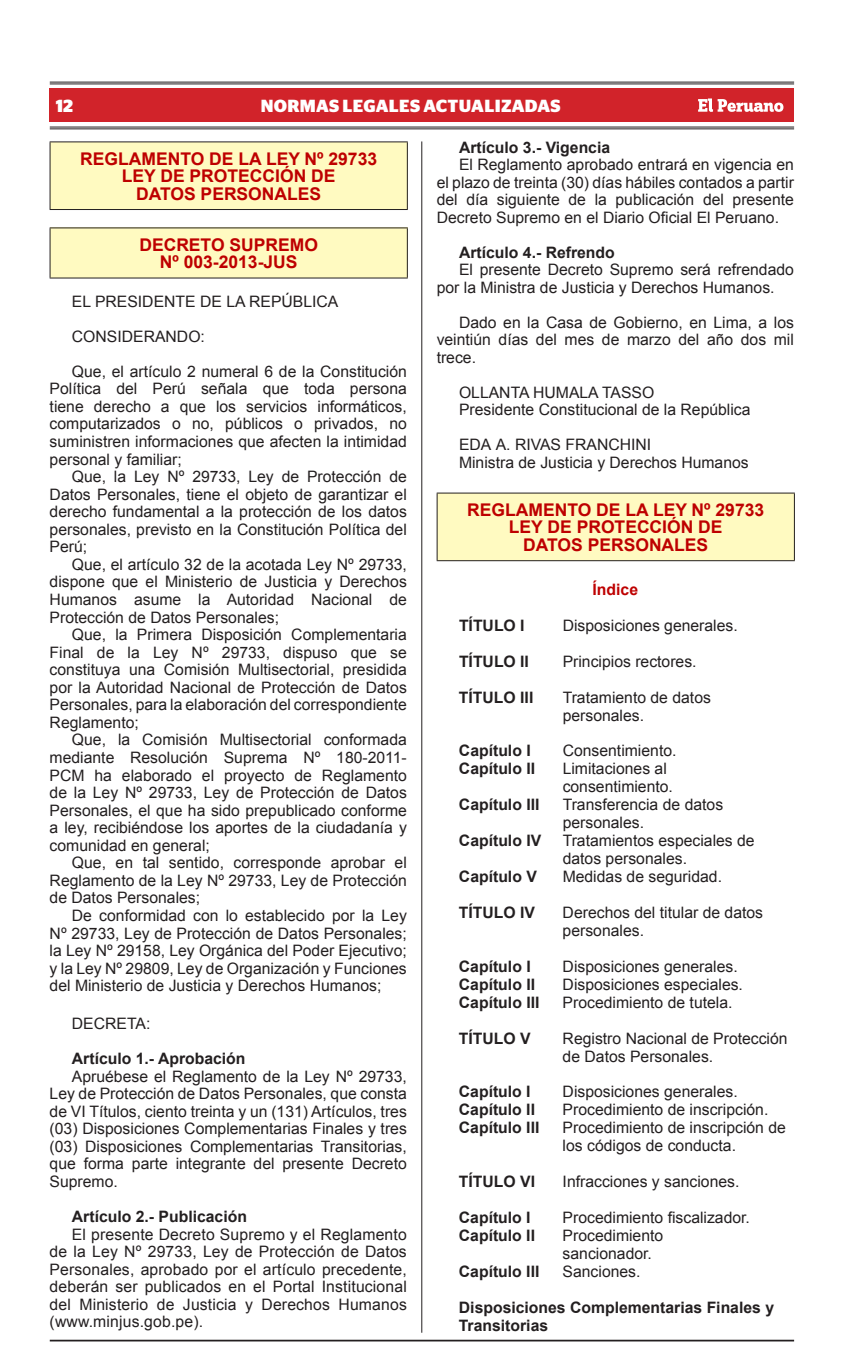
<style>
.page{position:relative;width:856px;height:1365px;background:#fff}
.page>*{position:absolute;margin:0;border:0;box-sizing:border-box;transform-origin:0 0}
.t1{font:700 17.5px/17.5px "Arial";color:#be0000;text-align:center}
.t2{font:700 17.5px "Stag Sans";letter-spacing:.02em;color:#fff}
.t3{font:15.75px/17.5px "Arial";color:#231f20;text-align:justify}
.t4{font:700 15.75px/18px "Arial";color:#231f20}
.t5{font:700 15.75px "Arial";color:#be0000}
</style>
<div class="page">
<hr style="left:50px;top:1339px;width:744px;height:2px;background:#231f20">
<div style="left:50px;top:88px;width:744px;height:34px;background:#d1232a"></div>
<hr style="left:50px;top:82px;width:744px;height:1px;background:#231f20">
<hr style="left:50px;top:84px;width:744px;height:1px;background:#231f20">
<hr style="left:50px;top:127px;width:744px;height:1px;background:#231f20">
<hr style="left:50px;top:128px;width:744px;height:1px;background:#231f20">
<svg style="left:698px;top:98px;width:85px;height:14px"></svg>
<hr style="left:421px;top:141px;width:1px;height:1191px;background:#231f20">
<div style="left:50px;top:142px;width:357px;height:67px;background:#fffac1"></div>
<hr style="left:50px;top:141px;width:358px;height:1px;background:#231f20">
<hr style="left:50px;top:142px;width:1px;height:67px;background:#231f20">
<hr style="left:407px;top:142px;width:1px;height:67px;background:#231f20">
<hr style="left:50px;top:209px;width:358px;height:1px;background:#231f20">
<div style="left:50px;top:228px;width:357px;height:50px;background:#fffac1"></div>
<hr style="left:50px;top:227px;width:358px;height:1px;background:#231f20">
<hr style="left:50px;top:228px;width:1px;height:49px;background:#231f20">
<hr style="left:407px;top:228px;width:1px;height:49px;background:#231f20">
<hr style="left:50px;top:277px;width:358px;height:1px;background:#231f20">
<div style="left:437px;top:493px;width:357px;height:67px;background:#fffac1"></div>
<hr style="left:437px;top:492px;width:358px;height:1px;background:#231f20">
<hr style="left:437px;top:493px;width:1px;height:67px;background:#231f20">
<hr style="left:794px;top:493px;width:1px;height:67px;background:#231f20">
<hr style="left:437px;top:560px;width:358px;height:1px;background:#231f20">
<p class="t2" style="left:56px;top:96px;width:19px">12</p>
<p class="t2" style="left:261px;top:96px;width:289px">NORMAS LEGALES ACTUALIZADAS</p>
<p class="t1" style="left:80px;top:150px;width:298px">REGLAMENTO DE LA LEY Nº 29733<br>LEY DE PROTECCIÓN DE<br>DATOS PERSONALES</p>
<p class="t1" style="left:139px;top:236px;width:180px">DECRETO SUPREMO<br>Nº 003-2013-JUS</p>
<p class="t3" style="left:72px;top:292px;width:268px">EL PRESIDENTE DE LA REPÚBLICA</p>
<p class="t3" style="left:72px;top:327px;width:135px">CONSIDERANDO:</p>
<p class="t3" style="left:50px;top:362px;width:359px;text-indent:22px">Que, el artículo 2 numeral 6 de la Constitución Política del Perú señala que toda persona tiene derecho a que los servicios informáticos, computarizados o no, públicos o privados, no suministren informaciones que afecten la intimidad personal y familiar;</p>
<p class="t3" style="left:50px;top:468px;width:359px;text-indent:22px">Que, la Ley Nº 29733, Ley de Protección de Datos Personales, tiene el objeto de garantizar el derecho fundamental a la protección de los datos personales, previsto en la Constitución Política del Perú;</p>
<p class="t3" style="left:50px;top:555px;width:359px;text-indent:22px">Que, el artículo 32 de la acotada Ley Nº 29733, dispone que el Ministerio de Justicia y Derechos Humanos asume la Autoridad Nacional de Protección de Datos Personales;</p>
<p class="t3" style="left:50px;top:626px;width:359px;text-indent:22px">Que, la Primera Disposición Complementaria Final de la Ley Nº 29733, dispuso que se constituya una Comisión Multisectorial, presidida por la Autoridad Nacional de Protección de Datos Personales, para la elaboración del correspondiente Reglamento;</p>
<p class="t3" style="left:50px;top:731px;width:359px;text-indent:22px">Que, la Comisión Multisectorial conformada mediante Resolución Suprema Nº 180-2011- PCM ha elaborado el proyecto de Reglamento de la Ley Nº 29733, Ley de Protección de Datos Personales, el que ha sido prepublicado conforme a ley, recibiéndose los aportes de la ciudadanía y comunidad en general;</p>
<p class="t3" style="left:50px;top:854px;width:359px;text-indent:22px">Que, en tal sentido, corresponde aprobar el Reglamento de la Ley Nº 29733, Ley de Protección de Datos Personales;</p>
<p class="t3" style="left:50px;top:906px;width:359px;text-indent:22px">De conformidad con lo establecido por la Ley Nº 29733, Ley de Protección de Datos Personales; la Ley Nº 29158, Ley Orgánica del Poder Ejecutivo; y la Ley Nº 29809, Ley de Organización y Funciones del Ministerio de Justicia y Derechos Humanos;</p>
<p class="t3" style="left:72px;top:1014px;width:80px">DECRETA:</p>
<p class="t4" style="left:72px;top:1049px;width:175px">Artículo 1.- Aprobación</p>
<p class="t3" style="left:50px;top:1067px;width:359px;text-indent:22px">Apruébese el Reglamento de la Ley Nº 29733, Ley de Protección de Datos Personales, que consta de VI Títulos, ciento treinta y un (131) Artículos, tres (03) Disposiciones Complementarias Finales y tres (03) Disposiciones Complementarias Transitorias, que forma parte integrante del presente Decreto Supremo.</p>
<p class="t4" style="left:72px;top:1207px;width:177px">Artículo 2.- Publicación</p>
<p class="t3" style="left:50px;top:1225px;width:359px;text-indent:22px">El presente Decreto Supremo y el Reglamento de la Ley Nº 29733, Ley de Protección de Datos Personales, aprobado por el artículo precedente, deberán ser publicados en el Portal Institucional del Ministerio de Justicia y Derechos Humanos (www.minjus.gob.pe).</p>
<p class="t4" style="left:459px;top:138px;width:153px">Artículo 3.- Vigencia</p>
<p class="t3" style="left:437px;top:156px;width:359px;text-indent:22px">El Reglamento aprobado entrará en vigencia en el plazo de treinta (30) días hábiles contados a partir del día siguiente de la publicación del presente Decreto Supremo en el Diario Oficial El Peruano.</p>
<p class="t4" style="left:459px;top:243px;width:157px">Artículo 4.- Refrendo</p>
<p class="t3" style="left:437px;top:261px;width:359px;text-indent:22px">El presente Decreto Supremo será refrendado por la Ministra de Justicia y Derechos Humanos.</p>
<p class="t3" style="left:437px;top:313px;width:359px;text-indent:22px">Dado en la Casa de Gobierno, en Lima, a los veintiún días del mes de marzo del año dos mil trece.</p>
<p class="t3" style="left:459px;top:383px;width:293px">OLLANTA HUMALA TASSO<br>Presidente Constitucional de la República</p>
<p class="t3" style="left:459px;top:436px;width:291px">EDA A. RIVAS FRANCHINI<br>Ministra de Justicia y Derechos Humanos</p>
<p class="t1" style="left:467px;top:501px;width:298px">REGLAMENTO DE LA LEY Nº 29733<br>LEY DE PROTECCIÓN DE<br>DATOS PERSONALES</p>
<p class="t5" style="left:592px;top:578px;width:47px">Índice</p>
<p class="t4" style="left:459px;top:616px;width:20px">Título</p>
<p class="t4" style="left:520px;top:616px;width:6px">I</p>
<p class="t3" style="left:563px;top:616px;width:177px">Disposiciones generales.</p>
<p class="t4" style="left:459px;top:652px;width:20px">Título</p>
<p class="t4" style="left:520px;top:652px;width:10px">II</p>
<p class="t3" style="left:563px;top:652px;width:135px">Principios rectores.</p>
<p class="t4" style="left:459px;top:688px;width:20px">Título</p>
<p class="t4" style="left:520px;top:688px;width:15px">III</p>
<p class="t3" style="left:563px;top:688px;width:150px;line-height:18px">Tratamiento de datos personales.</p>
<p class="t4" style="left:459px;top:742px;width:73px">Capítulo I</p>
<p class="t3" style="left:563px;top:742px;width:115px">Consentimiento.</p>
<p class="t4" style="left:459px;top:760px;width:78px">Capítulo II</p>
<p class="t3" style="left:563px;top:760px;width:112px;line-height:18px">Limitaciones al consentimiento.</p>
<p class="t4" style="left:459px;top:796px;width:82px">Capítulo III</p>
<p class="t3" style="left:563px;top:795px;width:162px;line-height:18px">Transferencia de datos personales.</p>
<p class="t4" style="left:459px;top:832px;width:84px">Capítulo IV</p>
<p class="t3" style="left:563px;top:831px;width:193px;line-height:18px">Tratamientos especiales de datos personales.</p>
<p class="t4" style="left:459px;top:867px;width:79px">Capítulo V</p>
<p class="t3" style="left:562px;top:867px;width:161px">Medidas de seguridad.</p>
<p class="t4" style="left:459px;top:903px;width:20px">Título</p>
<p class="t4" style="left:520px;top:903px;width:16px">IV</p>
<p class="t3" style="left:562px;top:903px;width:202px;line-height:18px">Derechos del titular de datos personales.</p>
<p class="t4" style="left:459px;top:957px;width:73px">Capítulo I</p>
<p class="t3" style="left:562px;top:957px;width:177px">Disposiciones generales.</p>
<p class="t4" style="left:459px;top:975px;width:78px">Capítulo II</p>
<p class="t3" style="left:562px;top:975px;width:182px">Disposiciones especiales.</p>
<p class="t4" style="left:459px;top:993px;width:82px">Capítulo III</p>
<p class="t3" style="left:562px;top:993px;width:171px">Procedimiento de tutela.</p>
<p class="t4" style="left:459px;top:1029px;width:20px">Título</p>
<p class="t4" style="left:520px;top:1029px;width:12px">V</p>
<p class="t3" style="left:562px;top:1029px;width:226px;line-height:18px">Registro Nacional de Protección de Datos Personales.</p>
<p class="t4" style="left:459px;top:1083px;width:73px">Capítulo I</p>
<p class="t3" style="left:562px;top:1083px;width:177px">Disposiciones generales.</p>
<p class="t4" style="left:459px;top:1101px;width:78px">Capítulo II</p>
<p class="t3" style="left:562px;top:1101px;width:207px">Procedimiento de inscripción.</p>
<p class="t4" style="left:459px;top:1119px;width:82px">Capítulo III</p>
<p class="t3" style="left:562px;top:1118px;width:225px;line-height:18px">Procedimiento de inscripción de los códigos de conducta.</p>
<p class="t4" style="left:459px;top:1172px;width:20px">Título</p>
<p class="t4" style="left:520px;top:1172px;width:16px">VI</p>
<p class="t3" style="left:562px;top:1172px;width:178px">Infracciones y sanciones.</p>
<p class="t4" style="left:459px;top:1208px;width:73px">Capítulo I</p>
<p class="t3" style="left:562px;top:1208px;width:189px">Procedimiento fiscalizador.</p>
<p class="t4" style="left:459px;top:1226px;width:78px">Capítulo II</p>
<p class="t3" style="left:562px;top:1226px;width:102px;line-height:18px">Procedimiento sancionador.</p>
<p class="t4" style="left:459px;top:1262px;width:82px">Capítulo III</p>
<p class="t3" style="left:562px;top:1262px;width:79px">Sanciones.</p>
<p class="t4" style="left:459px;top:1298px;width:317px">Disposiciones Complementarias Finales y<br>Transitorias</p>
</div>
